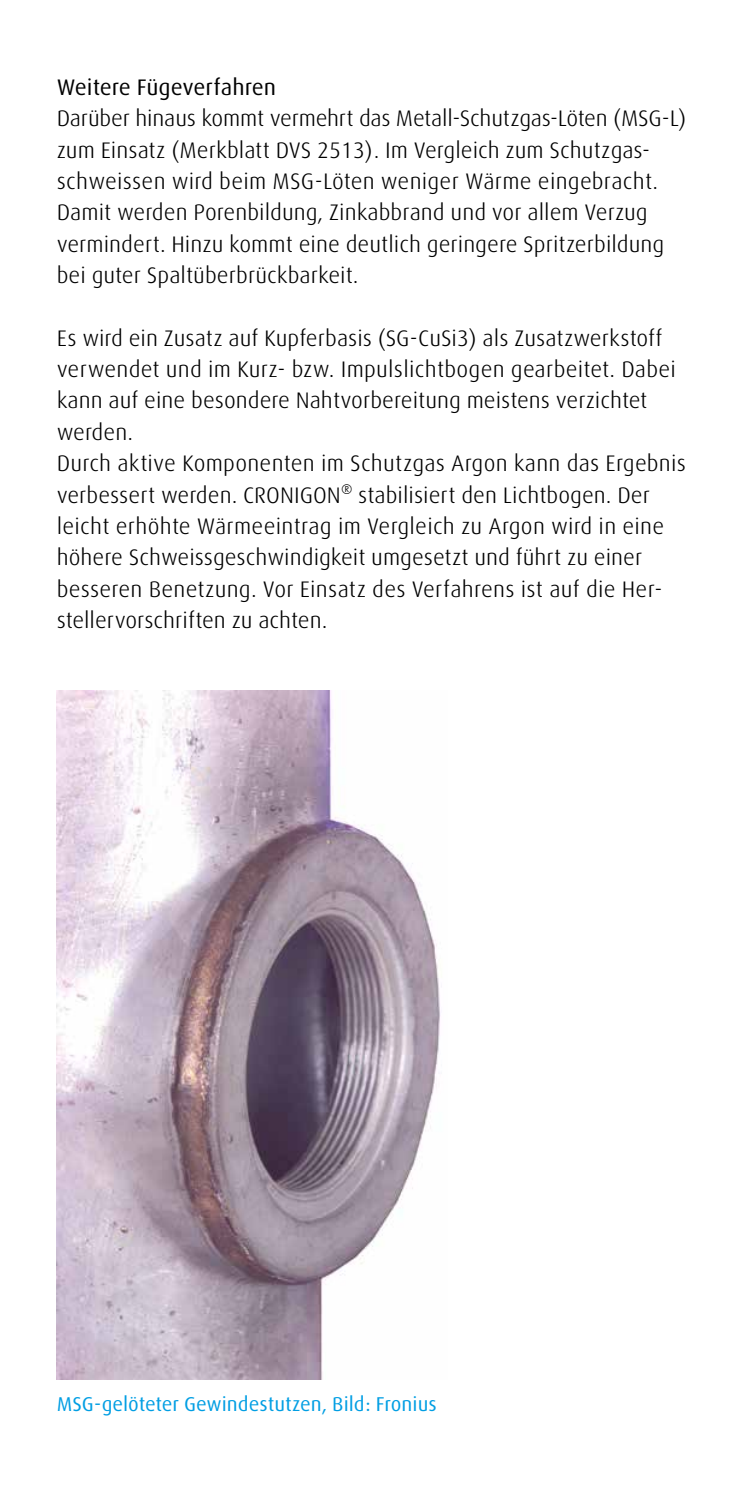
<style>
.page{position:relative;width:745px;height:1489px;background:#fff}
.page>*{position:absolute;margin:0;border:0;box-sizing:border-box;transform-origin:0 0}
.t1{font:300 22.5px/31.2px "Linde Dax Global";color:#000}
.t2{font:22.5px "Linde Dax Global";color:#000}
.t3{font:20px "Linde Dax Global";color:#009ee3}
</style>
<div class="page">
<img style="left:57px;top:690px;width:384px;height:689px">
<p class="t2" style="left:57px;top:74px;width:221px">Weitere Fügeverfahren</p>
<p class="t1" style="left:57px;top:103px;width:630px">Darüber hinaus kommt vermehrt das Metall-Schutzgas-Löten (MSG-L) zum Einsatz (Merkblatt DVS 2513). Im Vergleich zum Schutzgas&shy;schweissen wird beim MSG-Löten weniger Wärme eingebracht.<br>Damit werden Porenbildung, Zinkabbrand und vor allem Verzug vermindert. Hinzu kommt eine deutlich geringere Spritzerbildung bei guter Spaltüberbrückbarkeit.</p>
<p class="t1" style="left:57px;top:322px;width:630px">Es wird ein Zusatz auf Kupferbasis (SG-CuSi3) als Zusatzwerkstoff verwendet und im Kurz- bzw. Impulslichtbogen gearbeitet. Dabei kann auf eine besondere Nahtvorbereitung meistens verzichtet werden.<br>Durch aktive Komponenten im Schutzgas Argon kann das Ergebnis verbessert werden. CRONIGON® stabilisiert den Lichtbogen. Der leicht erhöhte Wärmeeintrag im Vergleich zu Argon wird in eine höhere Schweissgeschwindigkeit umgesetzt und führt zu einer besseren Benetzung. Vor Einsatz des Verfahrens ist auf die Her&shy;stellervorschriften zu achten.</p>
<p class="t3" style="left:57px;top:1392px;width:381px">MSG-gelöteter Gewindestutzen, Bild: Fronius</p>
</div>
